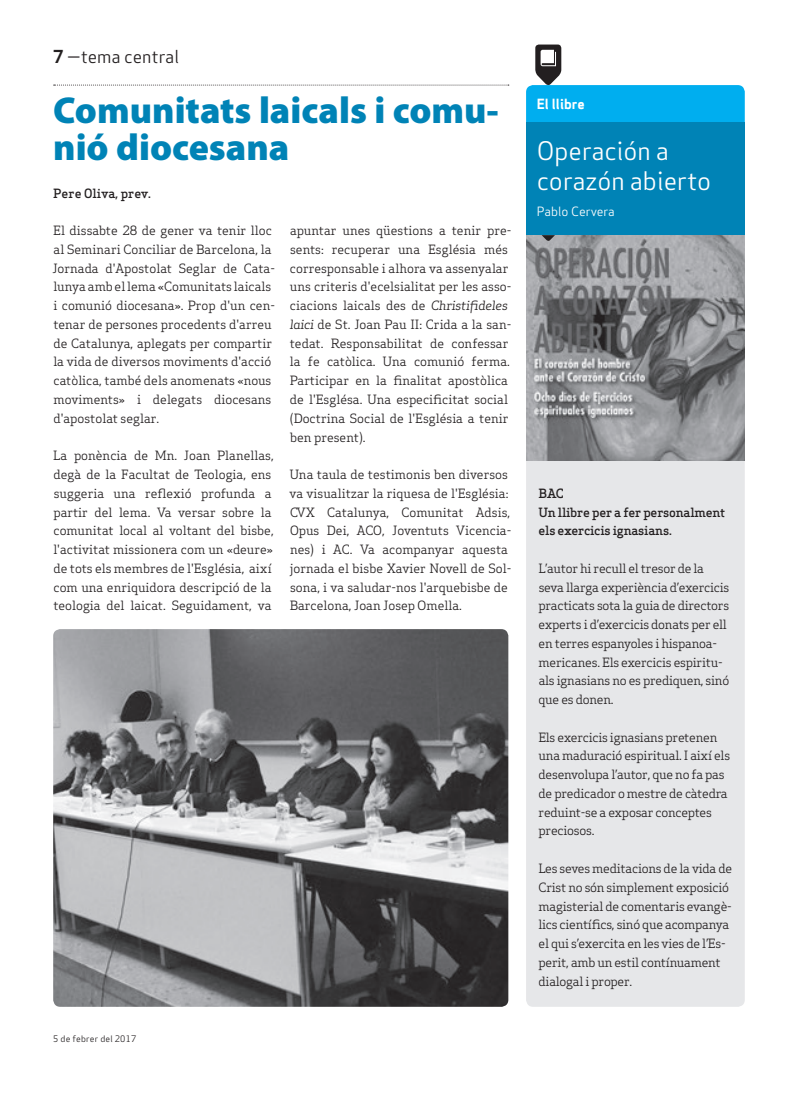
<style>
.page{position:relative;width:798px;height:1099px;background:#fff}
.page>*{position:absolute;margin:0;border:0;box-sizing:border-box;transform-origin:0 0}
.Titulars{font:900 37.5px/37.5px "Myriad Pro";color:#0083b6}
.Subtitol_Secció{font:25px/30px "Apex Sans Book T";color:#fff}
.Capçalera{font:17.5px "Apex Sans Book T";color:#231f20}
.Titular_Secció_Petit{font:13.75px "Apex Sans Bold T";color:#fff}
.Text_General{font:12.5px/18.8px "Apex Serif";color:#231f20}
.Text_General-2{font:12.5px/18.8px "Apex Serif";letter-spacing:-.02em;color:#231f20}
.Text_General-3{font:500 12.5px/18.8px "Apex Serif";letter-spacing:-.02em;color:#231f20}
.Autors{font:500 12.5px "Apex Serif";color:#231f20}
.Titulars-2{font:12.5px "Apex Sans Book T";color:#fff}
.Data_Peu{font:8.75px "Apex Sans Book T";letter-spacing:.02em;color:#231f20}
.s1{font-family:"Apex Sans Bold T"}
.s2{font-style:italic}
</style>
<div class="page">
<svg style="left:54px;top:85px;width:454px;height:1px"></svg>
<div style="left:526px;top:460px;width:218px;height:546px;background:#e6e7e9"></div>
<div style="left:526px;top:123px;width:218px;height:112px;background:#0083b6"></div>
<img style="left:526px;top:235px;width:218px;height:225px">
<svg style="left:541px;top:235px;width:13px;height:7px"></svg>
<img style="left:53px;top:629px;width:455px;height:377px">
<svg style="left:526px;top:45px;width:218px;height:78px"></svg>
<p class="Capçalera" style="left:53px;top:46px;width:127px"><span class="s1">7</span> —tema central</p>
<p class="Titulars" style="left:53px;top:90px;width:447px">Comunitats laicals i comu&shy;nió diocesana</p>
<p class="Autors" style="left:53px;top:185px;width:99px">Pere Oliva, prev.</p>
<p class="Text_General" style="left:52px;top:221px;width:224px">El dissabte 28 de gener va tenir lloc al Seminari Conciliar de Barcelona, la Jornada d'Apostolat Seglar de Cata&shy;lunya amb el lema «Comunitats laicals i comunió diocesana». Prop d'un cen&shy;tenar de persones procedents d'arreu de Catalunya, aplegats per compartir la vida de diversos moviments d'acció catòlica, també dels anomenats «nous moviments» i delegats diocesans d'apostolat seglar.</p>
<p class="Text_General" style="left:53px;top:446px;width:222px">La ponència de Mn. Joan Planellas, degà de la Facultat de Teologia, ens suggeria una reflexió profunda a partir del lema. Va versar sobre la comunitat local al voltant del bisbe, l'activitat missionera com un «deure» de tots els membres de l'Església, així com una enriquidora descripció de la teologia del laicat. Seguidament, va</p>
<p class="Text_General" style="left:289px;top:221px;width:223px">apuntar unes qüestions a tenir pre&shy;sents: recuperar una Església més corresponsable i alhora va assenyalar uns criteris d'ecelsialitat per les asso&shy;ciacions laicals des de <span class="s2">Christifideles laici</span> de St. Joan Pau II: Crida a la san&shy;tedat. Responsabilitat de confessar la fe catòlica. Una comunió ferma.<br>Participar en la finalitat apostòlica de l'Esglésa. Una especificitat social (Doctrina Social de l'Església a tenir ben present).</p>
<p class="Text_General" style="left:289px;top:465px;width:223px">Una taula de testimonis ben diversos va visualitzar la riquesa de l'Església:<br>CVX Catalunya, Comunitat Adsis, Opus Dei, ACO, Joventuts Vicencia&shy;nes) i AC. Va acompanyar aquesta jornada el bisbe Xavier Novell de Sol&shy;sona, i va saludar-nos l'arquebisbe de Barcelona, Joan Josep Omella.</p>
<p class="Data_Peu" style="left:53px;top:1032px;width:85px">5 de febrer del 2017</p>
<p class="Titular_Secció_Petit" style="left:536px;top:95px;width:50px">El llibre</p>
<p class="Subtitol_Secció" style="left:536px;top:136px;width:176px">Operación a corazón abierto</p>
<p class="Titulars-2" style="left:536px;top:204px;width:80px">Pablo Cervera</p>
<p class="Text_General-3" style="left:538px;top:483px;width:27px">BAC</p>
<p class="Text_General-3" style="left:538px;top:502px;width:188px">Un llibre per a fer personalment els exercicis ignasians.</p>
<p class="Text_General-2" style="left:538px;top:558px;width:192px">L’autor hi recull el tresor de la seva llarga experiència d’exercicis practicats sota la guia de directors experts i d’exercicis donats per ell en terres espanyoles i hispanoa&shy;mericanes. Els exercicis espiritu&shy;als ignasians no es prediquen, sinó que es donen.</p>
<p class="Text_General-2" style="left:538px;top:727px;width:193px">Els exercicis ignasians pretenen una maduració espiritual. I així els desenvolupa l’autor, que no fa pas de predicador o mestre de càtedra reduint-se a exposar conceptes preciosos.</p>
<p class="Text_General-2" style="left:538px;top:858px;width:195px">Les seves meditacions de la vida de<br>Crist no són simplement exposició magisterial de comentaris evangè&shy;lics científics, sinó que acompanya el qui s’exercita en les vies de l’Es&shy;perit, amb un estil contínuament dialogal i proper.</p>
</div>
